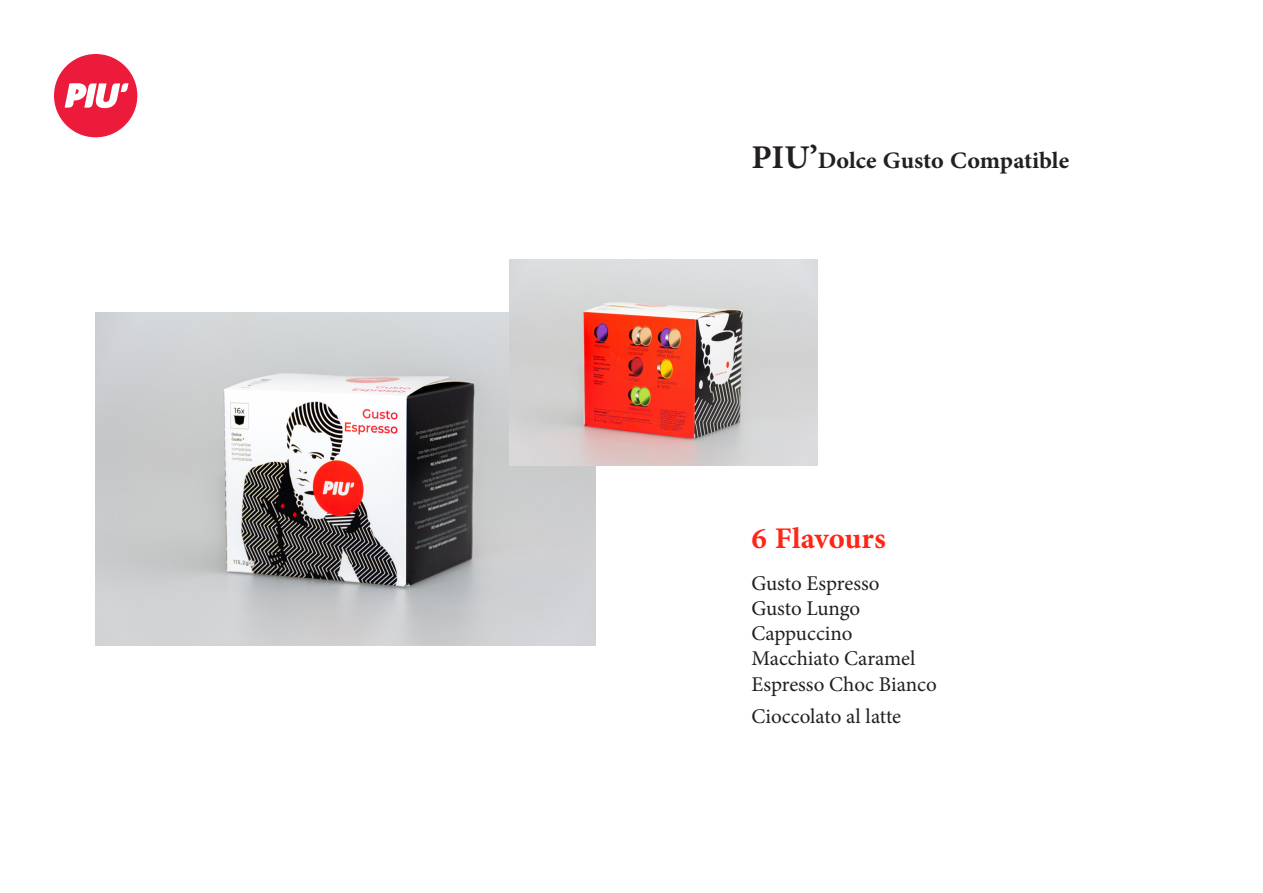
<style>
.page{position:relative;width:1263px;height:893px;background:#fff}
.page>*{position:absolute;margin:0;border:0;box-sizing:border-box;transform-origin:0 0}
.t1{font:700 42px "Adobe Arabic";color:#ff2517}
.t2{font:700 33px "Adobe Arabic";color:#231f20}
.t3{font:21px "Minion Pro";letter-spacing:-.005em;color:#231f20}
.s1{font-size:46.5px}
</style>
<div class="page">
<img style="left:96px;top:312px;width:499px;height:334px">
<img style="left:510px;top:260px;width:307px;height:205px">
<svg style="left:54px;top:54px;width:83px;height:83px"></svg>
<p class="t2" style="left:751px;top:138px;width:319px"><span class="s1">PIU’</span>Dolce Gusto Compatible</p>
<p class="t1" style="left:751px;top:509px;width:136px">6 Flavours</p>
<p class="t3" style="left:751px;top:569px;width:130px">Gusto Espresso</p>
<p class="t3" style="left:751px;top:594px;width:110px">Gusto Lungo</p>
<p class="t3" style="left:751px;top:619px;width:103px">Cappuccino</p>
<p class="t3" style="left:751px;top:645px;width:165px">Macchiato Caramel</p>
<p class="t3" style="left:751px;top:670px;width:187px">Espresso Choc Bianco</p>
<p class="t3" style="left:751px;top:702px;width:151px">Cioccolato al latte</p>
</div>
